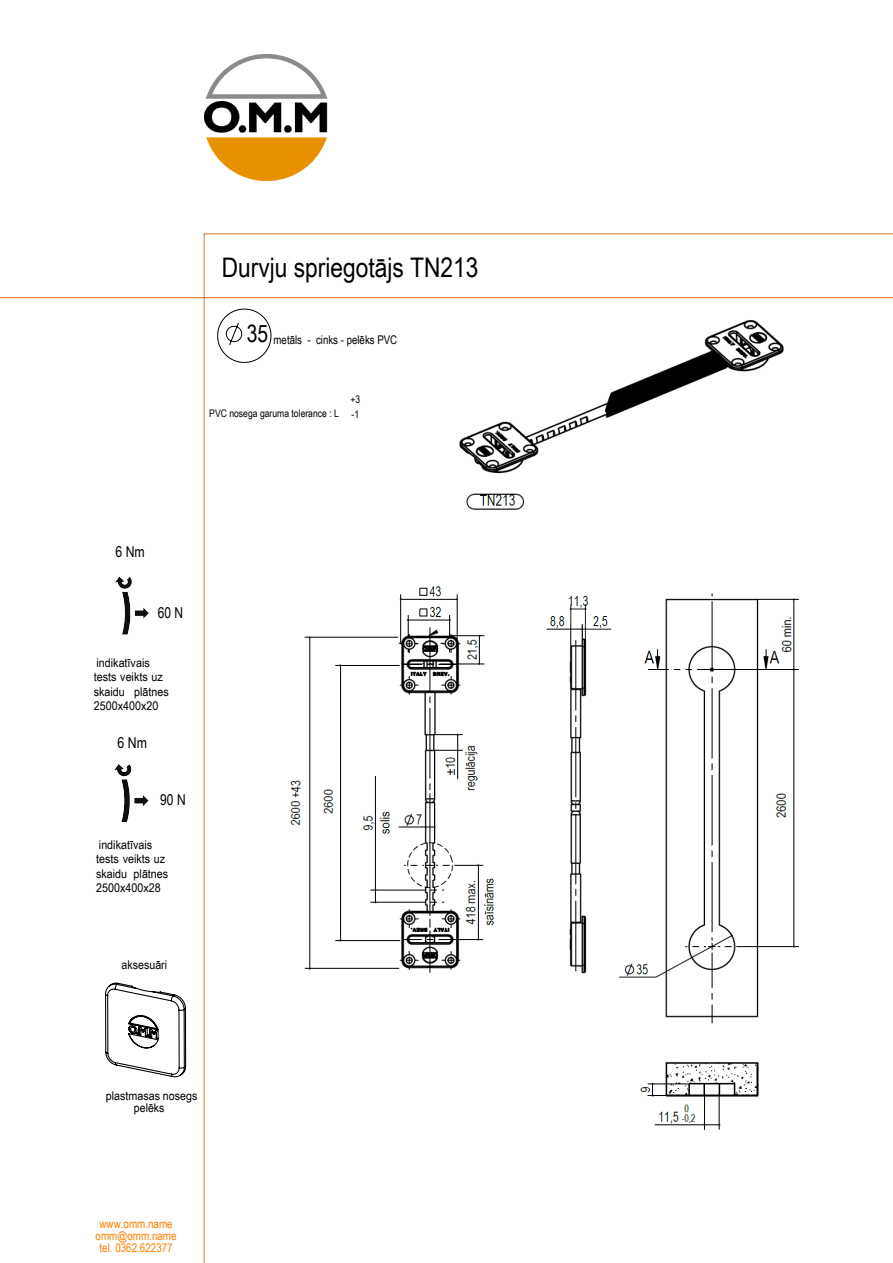
<style>
.page{position:relative;width:893px;height:1263px;background:#fff}
.page>*{position:absolute;margin:0;border:0;box-sizing:border-box;transform-origin:0 0}
.t1{font:27px "Arial Narrow";color:#000}
.t2{font:15px "Arial Narrow";color:#000}
.t3{font:12px/14.4px "Arial Narrow";color:#000;scale:1.09 1}
.t4{font:12px/12px "Arial Narrow";color:#ff8000;text-align:center}
.t5{font:12px "Arial Narrow";color:#000}
.t6{font:12px "Arial Narrow";color:#000;scale:1.08 1}
.t7{font:10.5px/15px "Arial Narrow";color:#000}
</style>
<div class="page">
<img style="left:115px;top:576px;width:34px;height:59px">
<img style="left:114px;top:764px;width:35px;height:58px">
<hr style="left:0;top:297px;width:893px;height:1px;background:#e3752b">
<hr style="left:204px;top:233px;width:689px;height:1px;background:#e3752b">
<hr style="left:204px;top:234px;width:1px;height:1029px;background:#e3752b">
<svg style="left:105px;top:982px;width:82px;height:96px"></svg>
<img style="left:205px;top:55px;width:123px;height:125px">
<svg style="left:217px;top:308px;width:55px;height:55px"></svg>
<img style="left:459px;top:319px;width:325px;height:191px">
<img style="left:290px;top:586px;width:509px;height:544px">
<h1 class="t1" style="left:222px;top:247px;width:258px">Durvju spriegotājs TN213</h1>
<p class="t5" style="left:247px;top:331px;width:152px"><sup>35</sup> metāls - cinks - pelēks PVC</p>
<p class="t7" style="left:209px;top:405px;width:131px">PVC nosega garuma tolerance : L</p>
<p class="t7" style="left:350px;top:391px;width:11px">+3 -1</p>
<p class="t2" style="left:115px;top:541px;width:31px">6 Nm</p>
<p class="t2" style="left:158px;top:601px;width:27px">60 N</p>
<p class="t3" style="left:94px;top:655px;width:70px">indikatīvais tests veikts uz skaidu plātnes<br>2500x400x20</p>
<p class="t2" style="left:117px;top:731px;width:31px">6 Nm</p>
<p class="t2" style="left:160px;top:789px;width:27px">90 N</p>
<p class="t3" style="left:96px;top:837px;width:68px">indikatīvais tests veikts uz skaidu plātnes<br>2500x400x28</p>
<p class="t6" style="left:122px;top:956px;width:44px">aksesuāri</p>
<p class="t3" style="left:106px;top:1089px;width:85px;line-height:12px;text-align:center">plastmasas nosegs pelēks</p>
<p class="t4" style="left:96px;top:1217px;width:83px">www.omm.name omm@omm.name tel. 0362.622377</p>
</div>
